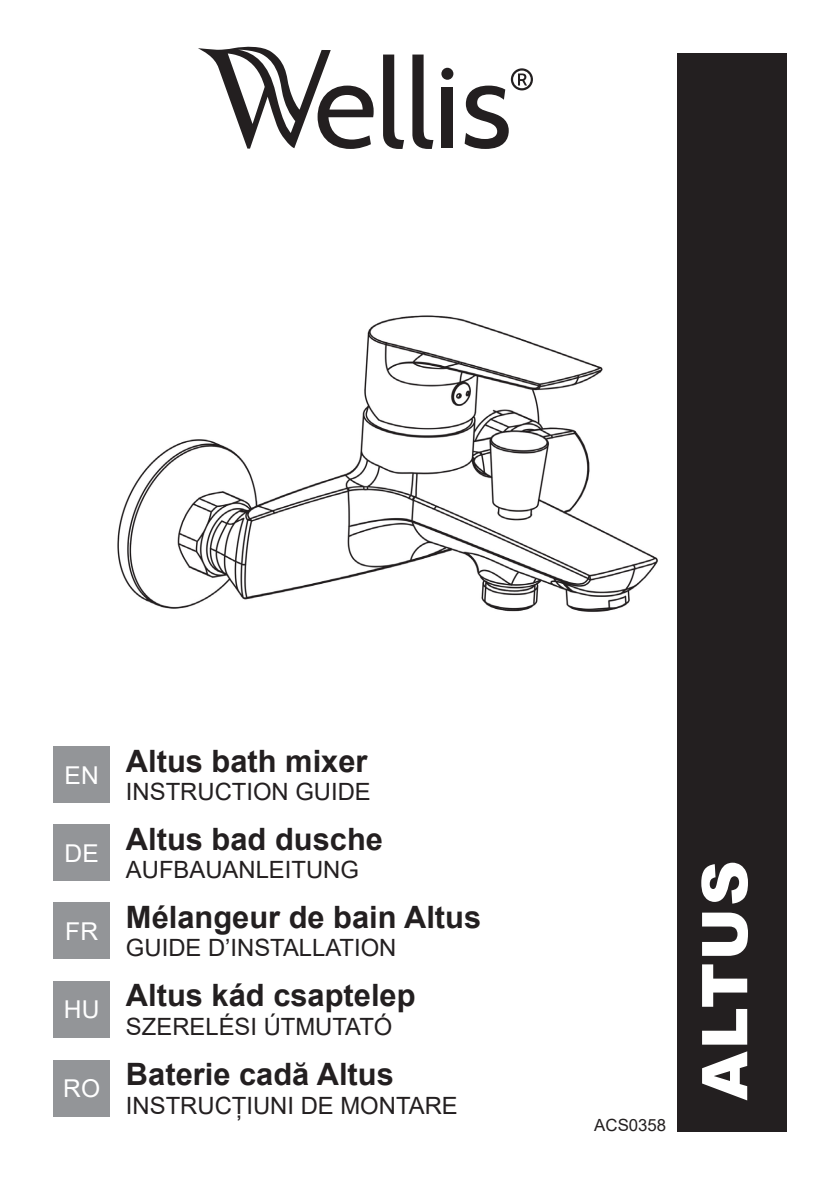
<style>
.page{position:relative;width:840px;height:1191px;background:#fff}
.page>*{position:absolute;margin:0;border:0;box-sizing:border-box;transform-origin:0 0}
.t1{font:900 63px "Arial";letter-spacing:.035em;color:#fff}
.t2{font:700 30.8px "Arial";color:#231f20}
.t3{font:24.6px "Arial";color:#fff}
.t4{font:23.8px "Arial";color:#231f20}
.t5{font:16.8px "Arial";color:#231f20}
</style>
<div class="page">
<div style="left:677px;top:53px;width:109px;height:1078px;background:#231f20"></div>
<div style="left:441px;top:68px;width:12px;height:12px;background:#231f20;border-radius:50%"></div>
<svg style="left:383px;top:55px;width:21px;height:94px"></svg>
<svg style="left:412px;top:55px;width:21px;height:94px"></svg>
<div style="left:441px;top:87px;width:12px;height:61px;background:#231f20"></div>
<svg style="left:464px;top:68px;width:68px;height:81px"></svg>
<svg style="left:198px;top:46px;width:175px;height:103px"></svg>
<div style="left:53px;top:746px;width:57px;height:57px;background:#939598"></div>
<div style="left:53px;top:824px;width:57px;height:57px;background:#939598"></div>
<div style="left:53px;top:902px;width:57px;height:57px;background:#939598"></div>
<div style="left:53px;top:981px;width:57px;height:56px;background:#939598"></div>
<div style="left:53px;top:1059px;width:57px;height:57px;background:#939598"></div>
<img style="left:117px;top:315px;width:541px;height:297px">
<h4 class="t3" style="left:65px;top:758px;width:36px">EN</h4>
<h4 class="t3" style="left:65px;top:836px;width:36px">DE</h4>
<h4 class="t3" style="left:65px;top:914px;width:34px">FR</h4>
<h4 class="t3" style="left:64px;top:992px;width:37px">HU</h4>
<h4 class="t3" style="left:63px;top:1071px;width:38px">RO</h4>
<h2 class="t2" style="left:126px;top:739px;width:243px">Altus bath mixer</h2>
<h3 class="t4" style="left:126px;top:775px;width:246px">INSTRUCTION GUIDE</h3>
<h2 class="t2" style="left:126px;top:817px;width:258px">Altus bad dusche</h2>
<h3 class="t4" style="left:126px;top:853px;width:234px">AUFBAUANLEITUNG</h3>
<h2 class="t2" style="left:126px;top:895px;width:356px">Mélangeur de bain Altus</h2>
<h3 class="t4" style="left:126px;top:931px;width:272px">GUIDE D’INSTALLATION</h3>
<h2 class="t2" style="left:126px;top:973px;width:291px">Altus kád csaptelep</h2>
<h3 class="t4" style="left:126px;top:1010px;width:268px">SZERELÉSI ÚTMUTATÓ</h3>
<h2 class="t2" style="left:126px;top:1052px;width:269px">Baterie cadă Altus</h2>
<h3 class="t4" style="left:126px;top:1088px;width:333px">INSTRUCȚIUNI DE MONTARE</h3>
<h5 class="t5" style="left:594px;top:1114px;width:73px">ACS0358</h5>
<h1 class="t1" style="left:678px;top:1100px;width:242px;rotate:-90deg">ALTUS</h1>
</div>
